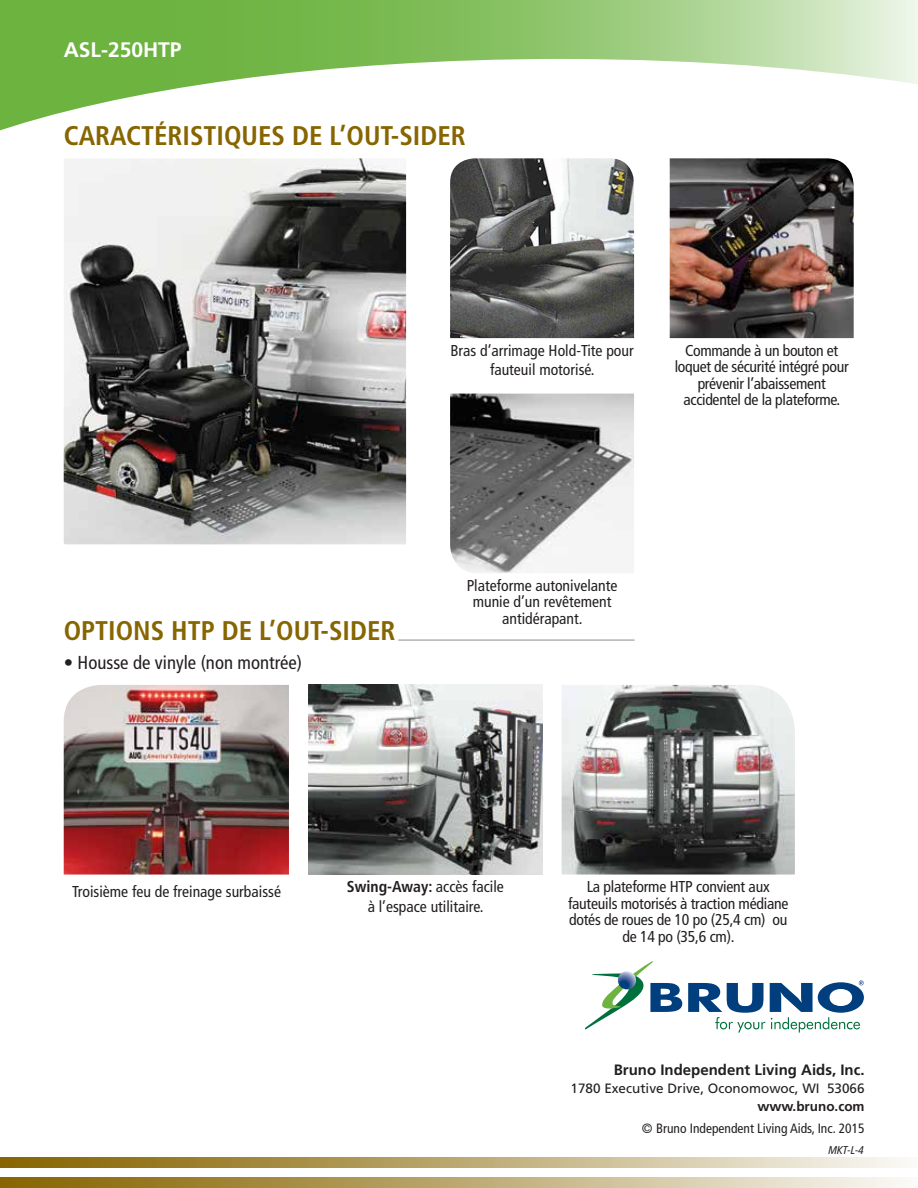
<style>
.page{position:relative;width:918px;height:1188px;background:#fff}
.page>*{position:absolute;margin:0;border:0;box-sizing:border-box;transform-origin:0 0}
.t1{font:700 condensed 27px "Frutiger LT Std";color:#876500}
.t2{font:700 21px "Frutiger LT Std";color:#fff}
.t3{font:condensed 18.75px "Frutiger LT Std";color:#231f20}
.t4{font:condensed 15.75px/16.5px "Frutiger LT Std";letter-spacing:-.015em;color:#231f20;text-align:center}
.t5{font:700 15px "Frutiger LT Std";color:#231f20}
.t6{font:13.5px "Frutiger LT Std";color:#231f20}
.t7{font:condensed 13.5px "Frutiger LT Std";color:#231f20}
.t8{font:700 13.5px "Frutiger LT Std";color:#231f20}
.t9{font:italic condensed 11.25px "Frutiger LT Pro";color:#231f20}
.s1{font-weight:700}
</style>
<div class="page">
<svg style="left:0;top:1177px;width:902px;height:11px;background:#bca972"></svg>
<svg style="left:0;top:1157px;width:902px;height:11px;background:#bca972"></svg>
<svg style="left:0;top:0;width:918px;height:131px"></svg>
<img style="left:670px;top:158px;width:184px;height:180px">
<img style="left:450px;top:158px;width:184px;height:180px">
<svg style="left:585px;top:961px;width:279px;height:72px"></svg>
<img style="left:64px;top:158px;width:342px;height:386px">
<img style="left:450px;top:394px;width:184px;height:179px">
<hr style="left:398px;top:640px;width:237px;height:1px;background:#888a8d">
<img style="left:64px;top:685px;width:225px;height:190px">
<img style="left:309px;top:685px;width:233px;height:190px">
<img style="left:562px;top:685px;width:233px;height:190px">
<h2 class="t2" style="left:64px;top:38px;width:119px">ASL-250HTP</h2>
<h1 class="t1" style="left:64px;top:120px;width:404px">CARACTÉRISTIQUES DE L’OUT-SIDER</h1>
<p class="t4" style="left:450px;top:341px;width:185px;line-height:19.5px">Bras d’arrimage Hold-Tite pour fauteuil motorisé.</p>
<p class="t4" style="left:675px;top:342px;width:175px">Commande à un bouton et loquet de sécurité intégré pour prévenir l’abaissement accidentel de la plateforme.</p>
<h1 class="t1" style="left:64px;top:614px;width:333px">OPTIONS HTP DE L’OUT-SIDER</h1>
<p class="t3" style="left:64px;top:652px;width:240px">• Housse de vinyle (non montrée)</p>
<p class="t4" style="left:467px;top:577px;width:152px">Plateforme autonivelante munie d’un revêtement antidérapant.</p>
<p class="t4" style="left:72px;top:883px;width:210px">Troisième feu de freinage surbaissé</p>
<p class="t4" style="left:347px;top:877px;width:158px;line-height:19.5px"><span class="s1">Swing-Away:</span> accès facile à l’espace utilitaire.</p>
<p class="t4" style="left:568px;top:879px;width:222px">La plateforme HTP convient aux fauteuils motorisés à traction médiane dotés de roues de 10 po (25,4 cm) ou de 14 po (35,6 cm).</p>
<p class="t5" style="left:614px;top:1061px;width:252px">Bruno Independent Living Aids, Inc.</p>
<p class="t6" style="left:571px;top:1080px;width:296px">1780 Executive Drive, Oconomowoc, WI 53066</p>
<p class="t8" style="left:757px;top:1098px;width:109px">www.bruno.com</p>
<p class="t7" style="left:642px;top:1120px;width:224px">© Bruno Independent Living Aids, Inc. 2015</p>
<p class="t9" style="left:828px;top:1144px;width:37px">MKT-L-4</p>
</div>
